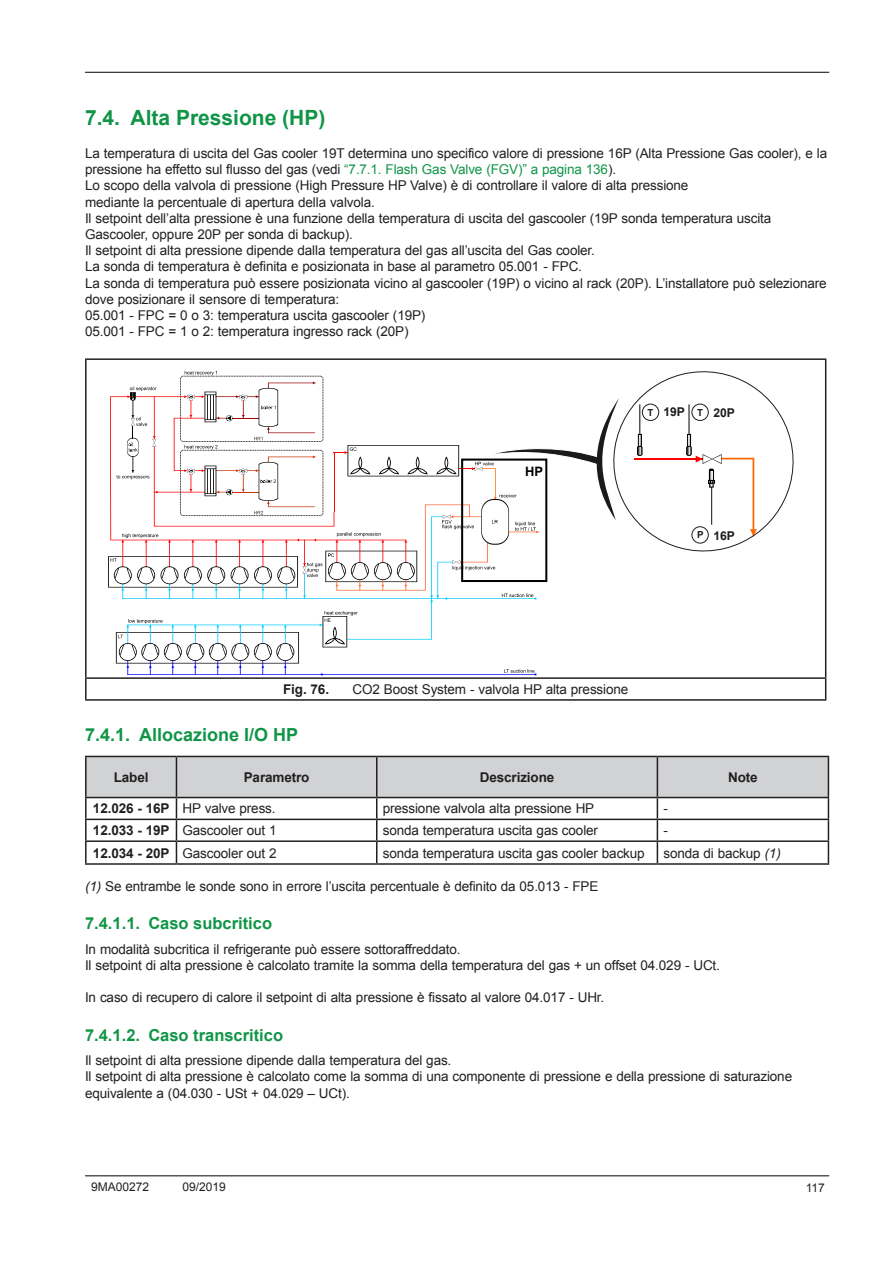
<style>
.page{position:relative;width:893px;height:1263px;background:#fff}
.page>*{position:absolute;margin:0;border:0;box-sizing:border-box;transform-origin:0 0}
.t1{font:700 21px "Arial";color:#109547}
.t2{font:700 18px "Arial";color:#109547}
.t3{font:700 16.5px "Arial";color:#109547}
.t4{font:13.5px/16.2px "Arial";letter-spacing:-.01em;color:#231f20}
.t5{font:700 13.5px "Arial";letter-spacing:-.01em;color:#231f20}
.t6{font:700 12.9px "Arial";color:#000}
.t7{font:700 12.15px "Arial";color:#1d1e1c}
.t8{font:12px "Arial";color:#231f20}
.s1{color:#109547}
.s2{font-size:9.75px}
.s3{font-weight:700}
.s4{font-style:italic}
</style>
<div class="page">
<hr style="left:85px;top:72px;width:744px;height:1px;background:#231f20">
<hr style="left:85px;top:1175px;width:744px;height:1px;background:#231f20">
<hr style="left:85px;top:360px;width:2px;height:317px;background:#231f20">
<hr style="left:825px;top:360px;width:1px;height:317px;background:#231f20">
<hr style="left:85px;top:679px;width:2px;height:20px;background:#231f20">
<svg style="left:825px;top:679px;width:1px;height:20px"></svg>
<hr style="left:85px;top:358px;width:741px;height:2px;background:#231f20">
<hr style="left:85px;top:677px;width:741px;height:2px;background:#231f20">
<hr style="left:85px;top:699px;width:741px;height:2px;background:#231f20">
<svg style="left:108px;top:370px;width:686px;height:306px"></svg>
<div style="left:692px;top:526px;width:16px;height:17px;border:1px solid #1d1e1c;border-radius:50%"></div>
<div style="left:461px;top:459px;width:86px;height:123px;border:2px solid #000"></div>
<hr style="left:85px;top:798px;width:2px;height:21px;background:#231f20">
<hr style="left:85px;top:820px;width:2px;height:20px;background:#231f20">
<hr style="left:85px;top:842px;width:2px;height:21px;background:#231f20">
<svg style="left:86px;top:757px;width:743px;height:106px"></svg>
<hr style="left:85px;top:819px;width:91px;height:1px;background:#231f20">
<hr style="left:176px;top:819px;width:201px;height:1px;background:#231f20">
<hr style="left:377px;top:819px;width:280px;height:1px;background:#231f20">
<hr style="left:657px;top:819px;width:172px;height:1px;background:#231f20">
<hr style="left:85px;top:840px;width:91px;height:2px;background:#231f20">
<hr style="left:176px;top:840px;width:201px;height:2px;background:#231f20">
<hr style="left:377px;top:840px;width:280px;height:2px;background:#231f20">
<hr style="left:657px;top:840px;width:172px;height:2px;background:#231f20">
<hr style="left:85px;top:863px;width:91px;height:2px;background:#231f20">
<hr style="left:176px;top:863px;width:201px;height:2px;background:#231f20">
<hr style="left:377px;top:863px;width:280px;height:2px;background:#231f20">
<hr style="left:657px;top:863px;width:172px;height:2px;background:#231f20">
<hr style="left:176px;top:757px;width:1px;height:40px;background:#231f20">
<hr style="left:376px;top:757px;width:1px;height:40px;background:#231f20">
<hr style="left:657px;top:757px;width:1px;height:40px;background:#231f20">
<hr style="left:828px;top:757px;width:1px;height:40px;background:#231f20">
<hr style="left:85px;top:756px;width:91px;height:1px;background:#231f20">
<hr style="left:85px;top:757px;width:2px;height:40px;background:#231f20">
<hr style="left:176px;top:756px;width:201px;height:1px;background:#231f20">
<hr style="left:377px;top:756px;width:280px;height:1px;background:#231f20">
<hr style="left:657px;top:756px;width:172px;height:1px;background:#231f20">
<hr style="left:85px;top:797px;width:91px;height:1px;background:#231f20">
<hr style="left:176px;top:797px;width:201px;height:1px;background:#231f20">
<hr style="left:377px;top:797px;width:280px;height:1px;background:#231f20">
<hr style="left:657px;top:797px;width:172px;height:1px;background:#231f20">
<h1 class="t1" style="left:85px;top:103px;width:242px">7.4. Alta Pressione (HP)</h1>
<p class="t4" style="left:85px;top:145px;width:744px">La temperatura di uscita del Gas cooler 19T determina uno specifico valore di pressione 16P (Alta Pressione Gas cooler), e la pressione ha effetto sul flusso del gas (vedi <span class="s1">“7.7.1. Flash Gas Valve (FGV)” a pagina 136</span>).<br>Lo scopo della valvola di pressione (High Pressure HP Valve) è di controllare il valore di alta pressione<br>mediante la percentuale di apertura della valvola.<br>Il setpoint dell’alta pressione è una funzione della temperatura di uscita del gascooler (19P sonda temperatura uscita Gascooler, oppure 20P per sonda di backup).<br>Il setpoint di alta pressione dipende dalla temperatura del gas all’uscita del Gas cooler.<br>La sonda di temperatura è definita e posizionata in base al parametro 05.001 - FPC.<br>La sonda di temperatura può essere posizionata vicino al gascooler (19P) o vicino al rack (20P). L’installatore può selezionare dove posizionare il sensore di temperatura:<br>05.001 - FPC = 0 o 3: temperatura uscita gascooler (19P)<br>05.001 - FPC = 1 o 2: temperatura ingresso rack (20P)</p>
<p class="t6" style="left:525px;top:462px;width:20px">HP</p>
<p class="t7" style="left:648px;top:404px;width:89px"><span class="s2">T</span> 19P <span class="s2">T</span> 20P</p>
<p class="t7" style="left:697px;top:527px;width:39px"><span class="s2">P</span> 16P</p>
<p class="t5" style="left:283px;top:680px;width:47px">Fig. 76.</p>
<p class="t4" style="left:353px;top:681px;width:277px">CO2 Boost System - valvola HP alta pressione</p>
<h2 class="t2" style="left:85px;top:723px;width:215px">7.4.1. Allocazione I/O HP</h2>
<p class="t5" style="left:114px;top:768px;width:36px">Label</p>
<p class="t5" style="left:244px;top:768px;width:67px">Parametro</p>
<p class="t5" style="left:480px;top:768px;width:76px">Descrizione</p>
<p class="t5" style="left:728px;top:768px;width:31px">Note</p>
<p class="t4" style="left:93px;top:801px;width:184px"><span class="s3">12.026 - 16P</span> HP valve press.</p>
<p class="t4" style="left:383px;top:801px;width:213px">pressione valvola alta pressione HP</p>
<p class="t4" style="left:663px;top:801px;width:6px">-</p>
<p class="t4" style="left:93px;top:822px;width:185px"><span class="s3">12.033 - 19P</span> Gascooler out 1</p>
<p class="t4" style="left:383px;top:822px;width:217px">sonda temperatura uscita gas cooler</p>
<p class="t4" style="left:663px;top:822px;width:6px">-</p>
<p class="t4" style="left:93px;top:845px;width:185px"><span class="s3">12.034 - 20P</span> Gascooler out 2</p>
<p class="t4" style="left:383px;top:845px;width:263px">sonda temperatura uscita gas cooler backup</p>
<p class="t4" style="left:663px;top:845px;width:119px">sonda di backup <span class="s4">(1)</span></p>
<p class="t4" style="left:85px;top:878px;width:515px"><span class="s4">(1)</span> Se entrambe le sonde sono in errore l’uscita percentuale è definito da 05.013 - FPE</p>
<p class="t3" style="left:85px;top:912px;width:189px">7.4.1.1. Caso subcritico</p>
<p class="t4" style="left:85px;top:941px;width:636px">In modalità subcritica il refrigerante può essere sottoraffreddato.<br>Il setpoint di alta pressione è calcolato tramite la somma della temperatura del gas + un offset 04.029 - UCt.</p>
<p class="t4" style="left:85px;top:990px;width:521px">In caso di recupero di calore il setpoint di alta pressione è fissato al valore 04.017 - UHr.</p>
<p class="t3" style="left:85px;top:1024px;width:200px">7.4.1.2. Caso transcritico</p>
<p class="t4" style="left:85px;top:1052px;width:709px">Il setpoint di alta pressione dipende dalla temperatura del gas.<br>Il setpoint di alta pressione è calcolato come la somma di una componente di pressione e della pressione di saturazione equivalente a (04.030 - USt + 04.029 – UCt).</p>
<p class="t8" style="left:91px;top:1179px;width:60px">9MA00272</p>
<p class="t8" style="left:182px;top:1179px;width:45px">09/2019</p>
<p class="t8" style="left:806px;top:1179px;width:21px">117</p>
</div>
